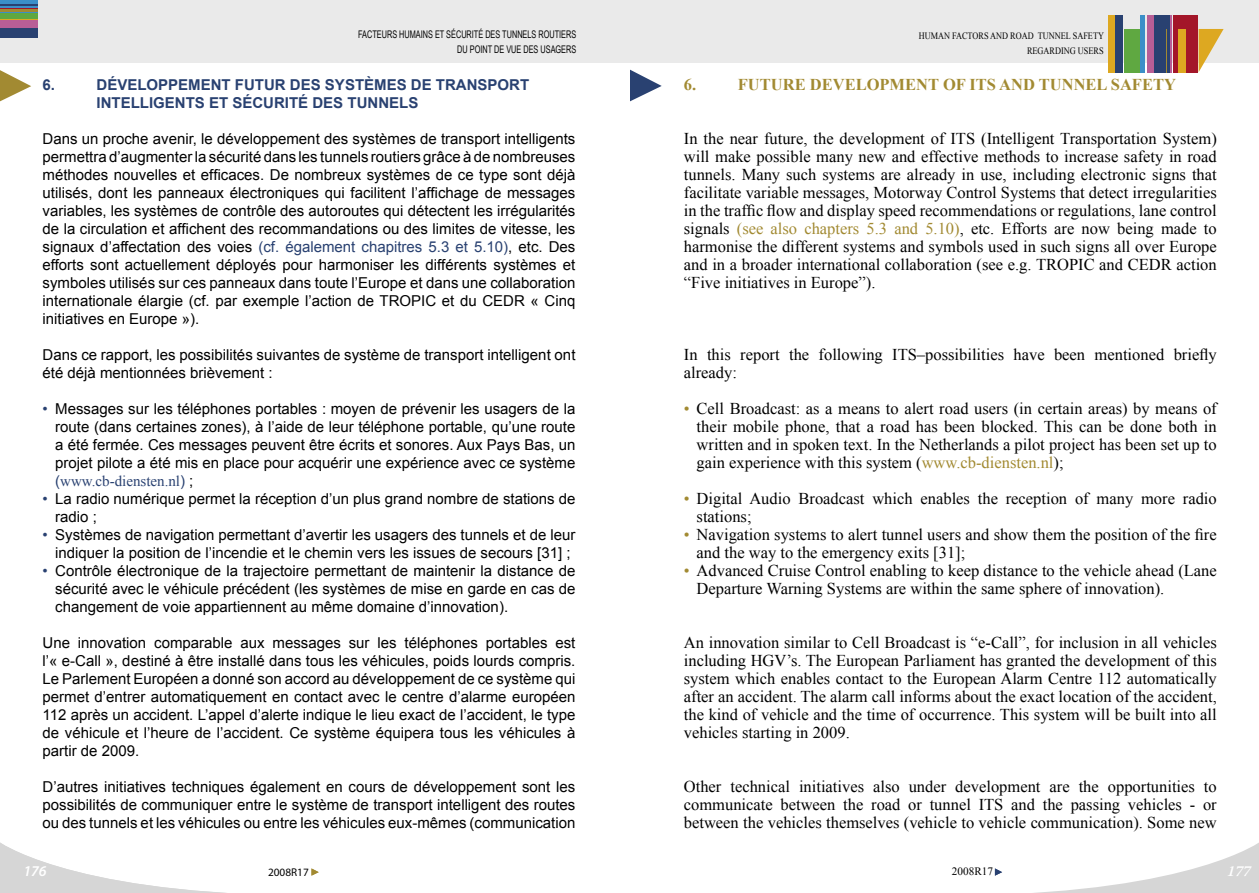
<style>
.page{position:relative;width:1259px;height:893px;background:#fff}
.page>*{position:absolute;margin:0;border:0;box-sizing:border-box;transform-origin:0 0}
.t1{font:16.5px/18px "Times New Roman";color:#000;text-align:justify}
.t2{font:700 16.5px "Times New Roman";color:#a28a32}
.t3{font:15px/18px "Arial";color:#000;text-align:justify}
.t4{font:700 15px/18px "Arial";color:#294171}
.t5{font:15px "Times New Roman";color:#294171}
.t6{font:italic 600 15px "Myriad Pro";color:#fff}
.t7{font:italic 600 15px "Warnock Pro";color:#fff}
.t8{font:11.25px "Myriad Pro";color:#000}
.t9{font:11.25px "Times New Roman";color:#000}
.t10{font:10.5px/15px "Arial Narrow";color:#000;text-align:right;scale:.85 1}
.t11{font:9.75px/15px "Times New Roman";color:#000;text-align:right;scale:.85 1}
.s1{color:#294171}
.s2{font-family:"Arial"}
.s3{font-family:"Arial";color:#000}
.s4{color:#a28a32}
</style>
<div class="page">
<svg style="left:0;top:70px;width:31px;height:32px"></svg>
<svg style="left:630px;top:69px;width:31px;height:33px"></svg>
<svg style="left:0;top:842px;width:226px;height:51px"></svg>
<svg style="left:311px;top:868px;width:8px;height:8px"></svg>
<svg style="left:994px;top:843px;width:265px;height:50px"></svg>
<div style="left:0;top:0;width:629px;height:63px;background:#eaeaea"></div>
<hr style="left:0;top:8px;width:38px;height:1px;background:#a31629">
<div style="left:0;top:0;width:38px;height:8px;background:#3b8fc8"></div>
<hr style="left:0;top:9px;width:38px;height:3px;background:#a28a32">
<div style="left:0;top:12px;width:38px;height:7px;background:#5fa841"></div>
<hr style="left:0;top:19px;width:38px;height:2px;background:#dda821">
<div style="left:0;top:21px;width:38px;height:7px;background:#b85e96"></div>
<div style="left:0;top:28px;width:38px;height:9px;background:#294171"></div>
<hr style="left:0;top:12px;width:38px;height:1px;background:#3b8fc8">
<hr style="left:0;top:4px;width:38px;height:2px;background:#294171">
<div style="left:629px;top:0;width:630px;height:63px;background:#eaeaea"></div>
<div style="left:1107px;top:15px;width:7px;height:57px;background:#dda821"></div>
<div style="left:1115px;top:15px;width:7px;height:57px;background:#294171"></div>
<div style="left:1123px;top:29px;width:16px;height:43px;background:#5fa841"></div>
<hr style="left:1140px;top:15px;width:4px;height:57px;background:#3b8fc8">
<svg style="left:1198px;top:29px;width:25px;height:43px"></svg>
<div style="left:1173px;top:15px;width:24px;height:57px;background:#a31629"></div>
<div style="left:1147px;top:15px;width:25px;height:57px;background:#b85e96"></div>
<div style="left:1154px;top:15px;width:16px;height:57px;background:#294171"></div>
<div style="left:1178px;top:29px;width:7px;height:43px;background:#dda821"></div>
<hr style="left:1166px;top:29px;width:1px;height:43px;background:#a28a32">
<p class="t10" style="left:358px;top:27px;width:258px">FACTEURS HUMAINS ET SÉCURITÉ DES TUNNELS ROUTIERS<br>DU POINT DE VUE DES USAGERS</p>
<p class="t11" style="left:918px;top:28px;width:219px">HUMAN FACTORS AND ROAD TUNNEL SAFETY<br>REGARDING USERS</p>
<p class="t4" style="left:43px;top:76px;width:14px">6.</p>
<p class="t4" style="left:97px;top:76px;width:434px">DÉVELOPPEMENT FUTUR DES SYSTÈMES DE TRANSPORT<br>INTELLIGENTS ET SÉCURITÉ DES TUNNELS</p>
<p class="t3" style="left:43px;top:130px;width:534px">Dans un proche avenir, le développement des systèmes de transport intelligents permettra d’augmenter la sécurité dans les tunnels routiers grâce à de nombreuses méthodes nouvelles et efficaces. De nombreux systèmes de ce type sont déjà utilisés, dont les panneaux électroniques qui facilitent l’affichage de messages variables, les systèmes de contrôle des autoroutes qui détectent les irrégularités de la circulation et affichent des recommandations ou des limites de vitesse, les signaux d’affectation des voies <span class="s1">(cf. également chapitres 5.3 et 5.10)</span>, etc. Des efforts sont actuellement déployés pour harmoniser les différents systèmes et symboles utilisés sur ces panneaux dans toute l’Europe et dans une collaboration internationale élargie (cf. par exemple l’action de TROPIC et du CEDR « Cinq initiatives en Europe »).</p>
<p class="t3" style="left:43px;top:346px;width:534px">Dans ce rapport, les possibilités suivantes de système de transport intelligent ont été déjà mentionnées brièvement :</p>
<p class="t3" style="left:55px;top:400px;width:522px;text-indent:-13px"><span class="s1">•</span> Messages sur les téléphones portables : moyen de prévenir les usagers de la route (dans certaines zones), à l’aide de leur téléphone portable, qu’une route a été fermée. Ces messages peuvent être écrits et sonores. Aux Pays Bas, un projet pilote a été mis en place pour acquérir une expérience avec ce système</p>
<p class="t5" style="left:55px;top:471px;width:140px"><span class="s2">(</span>www.cb-diensten.nl<span class="s2">)</span> <span class="s3">;</span></p>
<p class="t3" style="left:55px;top:490px;width:522px;text-indent:-13px"><span class="s1">•</span> La radio numérique permet la réception d’un plus grand nombre de stations de radio ;</p>
<p class="t3" style="left:43px;top:526px;width:534px;text-align:center"><span class="s1">•</span> Systèmes de navigation permettant d’avertir les usagers des tunnels et de leur indiquer la position de l’incendie et le chemin vers les issues de secours [31] ;</p>
<p class="t3" style="left:55px;top:562px;width:522px;text-indent:-13px"><span class="s1">•</span> Contrôle électronique de la trajectoire permettant de maintenir la distance de sécurité avec le véhicule précédent (les systèmes de mise en garde en cas de changement de voie appartiennent au même domaine d’innovation).</p>
<p class="t3" style="left:43px;top:634px;width:534px">Une innovation comparable aux messages sur les téléphones portables est l’« e-Call », destiné à être installé dans tous les véhicules, poids lourds compris.<br>Le Parlement Européen a donné son accord au développement de ce système qui permet d’entrer automatiquement en contact avec le centre d’alarme européen 112 après un accident. L’appel d’alerte indique le lieu exact de l’accident, le type de véhicule et l’heure de l’accident. Ce système équipera tous les véhicules à partir de 2009.</p>
<p class="t3" style="left:43px;top:778px;width:534px">D’autres initiatives techniques également en cours de développement sont les possibilités de communiquer entre le système de transport intelligent des routes ou des tunnels et les véhicules ou entre les véhicules eux-mêmes (communication</p>
<p class="t2" style="left:684px;top:73px;width:14px">6.</p>
<p class="t2" style="left:738px;top:73px;width:439px">FUTURE DEVELOPMENT OF ITS AND TUNNEL SAFETY</p>
<p class="t1" style="left:684px;top:129px;width:534px">In the near future, the development of ITS (Intelligent Transportation System) will make possible many new and effective methods to increase safety in road tunnels. Many such systems are already in use, including electronic signs that facilitate variable messages, Motorway Control Systems that detect irregularities in the traffic flow and display speed recommendations or regulations, lane control signals <span class="s4">(see also chapters 5.3 and 5.10)</span>, etc. Efforts are now being made to harmonise the different systems and symbols used in such signs all over Europe and in a broader international collaboration (see e.g. TROPIC and CEDR action “Five initiatives in Europe”).</p>
<p class="t1" style="left:684px;top:345px;width:534px">In this report the following ITS–possibilities have been mentioned briefly already:</p>
<p class="t1" style="left:696px;top:399px;width:522px;text-indent:-13px"><span class="s4">•</span> Cell Broadcast: as a means to alert road users (in certain areas) by means of their mobile phone, that a road has been blocked. This can be done both in written and in spoken text. In the Netherlands a pilot project has been set up to gain experience with this system (<span class="s4">www.cb-diensten.nl</span>);</p>
<p class="t1" style="left:696px;top:489px;width:522px;text-indent:-13px"><span class="s4">•</span> Digital Audio Broadcast which enables the reception of many more radio stations;</p>
<p class="t1" style="left:696px;top:525px;width:522px;text-indent:-13px"><span class="s4">•</span> Navigation systems to alert tunnel users and show them the position of the fire and the way to the emergency exits [31];</p>
<p class="t1" style="left:696px;top:561px;width:522px;text-indent:-13px"><span class="s4">•</span> Advanced Cruise Control enabling to keep distance to the vehicle ahead (Lane<br>Departure Warning Systems are within the same sphere of innovation).</p>
<p class="t1" style="left:684px;top:633px;width:534px">An innovation similar to Cell Broadcast is “e-Call”, for inclusion in all vehicles including HGV’s. The European Parliament has granted the development of this system which enables contact to the European Alarm Centre 112 automatically after an accident. The alarm call informs about the exact location of the accident, the kind of vehicle and the time of occurrence. This system will be built into all vehicles starting in 2009.</p>
<p class="t1" style="left:684px;top:777px;width:534px">Other technical initiatives also under development are the opportunities to communicate between the road or tunnel ITS and the passing vehicles - or between the vehicles themselves (vehicle to vehicle communication). Some new</p>
<p class="t6" style="left:23px;top:863px;width:25px">176</p>
<p class="t8" style="left:268px;top:866px;width:42px">2008R17</p>
<p class="t9" style="left:952px;top:864px;width:43px">2008R17</p>
<p class="t7" style="left:1227px;top:862px;width:25px">177</p>
</div>
